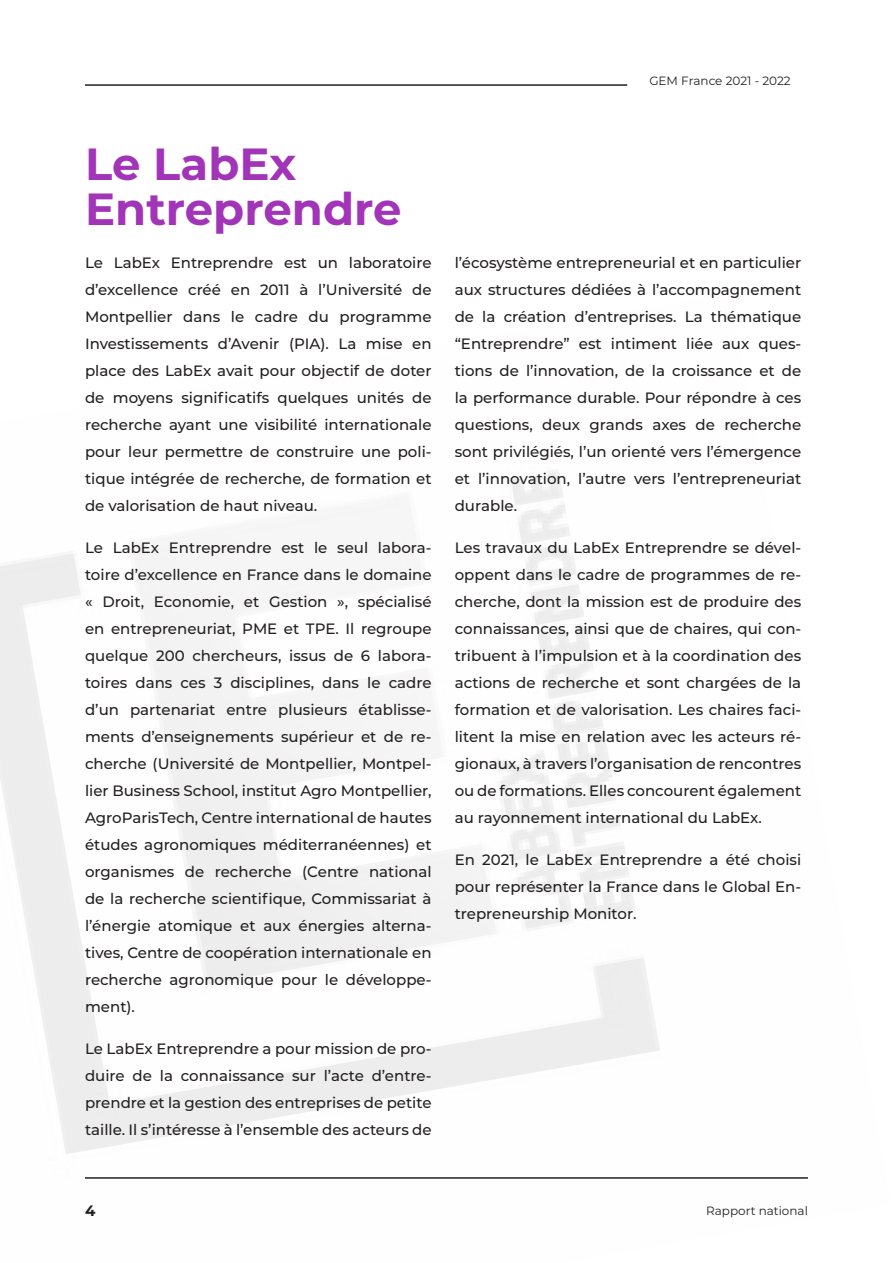
<style>
.page{position:relative;width:893px;height:1263px;background:#fff}
.page>*{position:absolute;margin:0;border:0;box-sizing:border-box;transform-origin:0 0}
.t1{font:700 45px/45px "Montserrat";color:#a234b8}
.t2{font:500 15px/27px "Montserrat";color:#231f20;text-align:justify}
.t3{font:700 15px "Montserrat";color:#231f20}
.t4{font:12px "Montserrat";color:#231f20}
</style>
<div class="page">
<hr style="left:85px;top:1177px;width:723px;height:2px;background:#231f20">
<hr style="left:85px;top:84px;width:542px;height:2px;background:#231f20">
<p class="t4" style="left:649px;top:72px;width:143px">GEM France 2021 - 2022</p>
<p class="t1" style="left:85px;top:139px;width:318px">Le LabEx<br>Entreprendre</p>
<p class="t2" style="left:85px;top:248px;width:348px">Le LabEx Entreprendre est un laboratoire d’excellence créé en 2011 à l’Université de Montpellier dans le cadre du programme Investissements d’Avenir (PIA). La mise en place des LabEx avait pour objectif de doter de moyens significatifs quelques unités de recherche ayant une visibilité internationale pour leur permettre de construire une poli&shy;tique intégrée de recherche, de formation et de valorisation de haut niveau.</p>
<p class="t2" style="left:85px;top:533px;width:348px">Le LabEx Entreprendre est le seul labora&shy;toire d’excellence en France dans le domaine « Droit, Economie, et Gestion », spécialisé en entrepreneuriat, PME et TPE. Il regroupe quelque 200 chercheurs, issus de 6 labora&shy;toires dans ces 3 disciplines, dans le cadre d’un partenariat entre plusieurs établisse&shy;ments d’enseignements supérieur et de re&shy;cherche (Université de Montpellier, Montpel&shy;lier Business School, institut Agro Montpellier, AgroParisTech, Centre international de hautes études agronomiques méditerranéennes) et organismes de recherche (Centre national de la recherche scientifique, Commissariat à l’énergie atomique et aux énergies alterna&shy;tives, Centre de coopération internationale en recherche agronomique pour le développe&shy;ment).</p>
<p class="t2" style="left:85px;top:1034px;width:348px">Le LabEx Entreprendre a pour mission de pro&shy;duire de la connaissance sur l’acte d’entre&shy;prendre et la gestion des entreprises de petite taille. Il s’intéresse à l’ensemble des acteurs de</p>
<p class="t2" style="left:455px;top:248px;width:348px">l’écosystème entrepreneurial et en particulier aux structures dédiées à l’accompagnement de la création d’entreprises. La thématique “Entreprendre” est intiment liée aux ques&shy;tions de l’innovation, de la croissance et de la performance durable. Pour répondre à ces questions, deux grands axes de recherche sont privilégiés, l’un orienté vers l’émergence et l’innovation, l’autre vers l’entrepreneuriat durable.</p>
<p class="t2" style="left:455px;top:533px;width:348px">Les travaux du LabEx Entreprendre se dével&shy;oppent dans le cadre de programmes de re&shy;cherche, dont la mission est de produire des connaissances, ainsi que de chaires, qui con&shy;tribuent à l’impulsion et à la coordination des actions de recherche et sont chargées de la formation et de valorisation. Les chaires faci&shy;litent la mise en relation avec les acteurs ré&shy;gionaux, à travers l’organisation de rencontres ou de formations. Elles concourent également au rayonnement international du LabEx.</p>
<p class="t2" style="left:455px;top:845px;width:348px">En 2021, le LabEx Entreprendre a été choisi pour représenter la France dans le Global En&shy;trepreneurship Monitor.</p>
<p class="t3" style="left:85px;top:1200px;width:12px">4</p>
<p class="t4" style="left:706px;top:1202px;width:103px">Rapport national</p>
</div>
